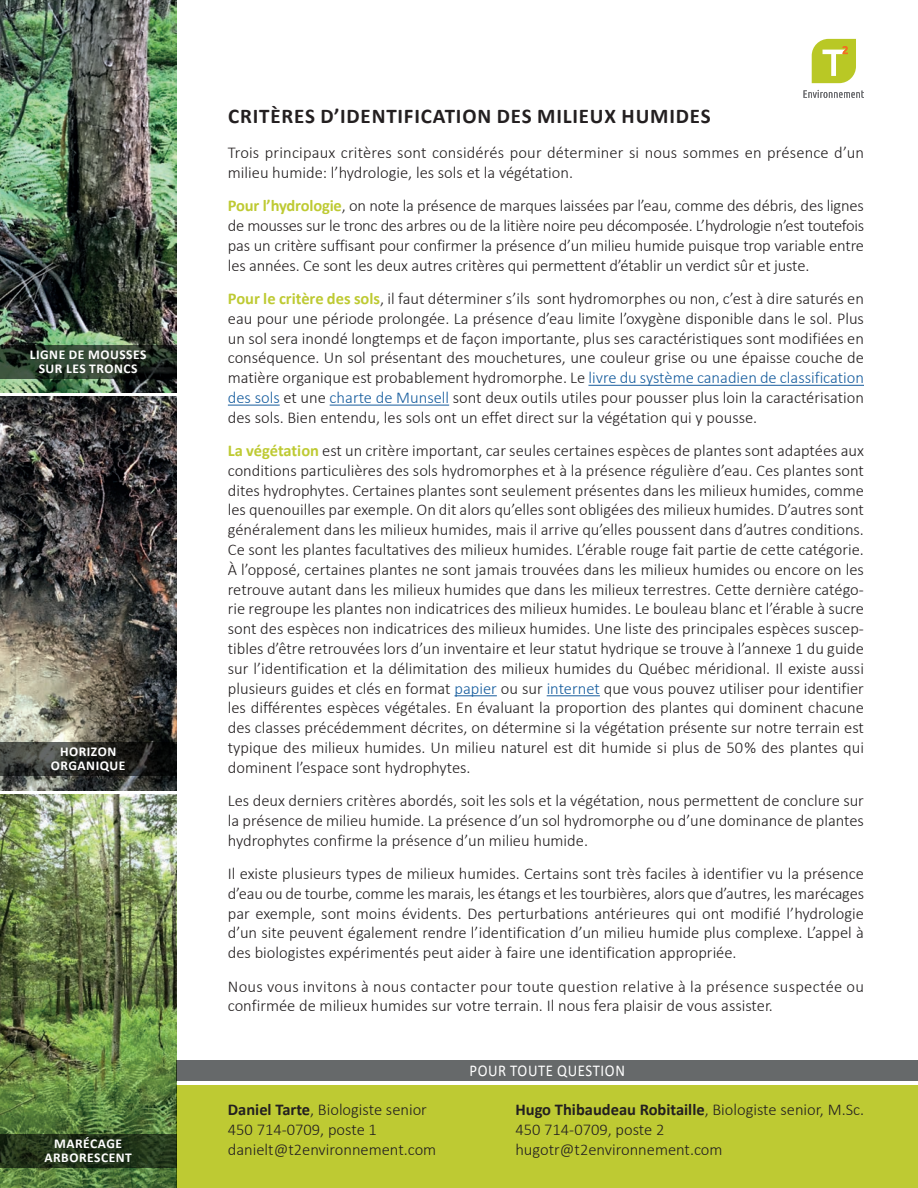
<style>
.page{position:relative;width:918px;height:1188px;background:#fff}
.page>*{position:absolute;margin:0;border:0;box-sizing:border-box;transform-origin:0 0}
.t1{font:700 21px "Calibri";letter-spacing:.04em;color:#231f20}
.t2{font:300 16.5px/19.8px "Calibri";color:#231f20;text-align:justify}
.t3{font:16.5px "Calibri";letter-spacing:.04em;color:#fff;scale:.9 1}
.t4{font:700 13.5px/13.5px "Calibri";letter-spacing:.04em;color:#fff;text-align:center}
.s1{font-weight:700;color:#beca33}
.s2{color:#175d9e}
.s3{font-weight:700}
</style>
<div class="page">
<img style="left:0;top:0;width:176px;height:392px">
<img style="left:0;top:397px;width:176px;height:394px">
<img style="left:0;top:794px;width:176px;height:394px">
<div style="left:176px;top:1061px;width:742px;height:20px;background:#66696a"></div>
<div style="left:176px;top:1086px;width:742px;height:102px;background:#beca33"></div>
<hr style="left:588px;top:385px;width:276px;height:1px;background:#175d9e">
<hr style="left:228px;top:405px;width:52px;height:1px;background:#175d9e">
<hr style="left:330px;top:405px;width:119px;height:1px;background:#175d9e">
<hr style="left:454px;top:695px;width:43px;height:1px;background:#175d9e">
<hr style="left:547px;top:695px;width:53px;height:1px;background:#175d9e">
<svg style="left:804px;top:90px;width:60px;height:8px"></svg>
<svg style="left:812px;top:39px;width:44px;height:44px"></svg>
<svg style="left:0;top:1135px;width:176px;height:33px"></svg>
<svg style="left:0;top:742px;width:176px;height:33px"></svg>
<svg style="left:0;top:346px;width:176px;height:33px"></svg>
<div style="left:22px;top:343px;width:132px;height:38px;background:#231f20;opacity:.75"></div>
<p class="t4" style="left:30px;top:347px;width:118px">LIGNE DE MOUSSES<br>SUR LES TRONCS</p>
<p class="t4" style="left:51px;top:745px;width:76px">HORIZON<br>ORGANIQUE</p>
<p class="t4" style="left:44px;top:1137px;width:89px">MARÉCAGE<br>ARBORESCENT</p>
<p class="t1" style="left:228px;top:103px;width:484px">CRITÈRES D’IDENTIFICATION DES MILIEUX HUMIDES</p>
<p class="t2" style="left:228px;top:143px;width:638px">Trois principaux critères sont considérés pour déterminer si nous sommes en présence d’un milieu humide: l’hydrologie, les sols et la végétation.</p>
<p class="t2" style="left:228px;top:196px;width:638px"><span class="s1">Pour l’hydrologie</span>, on note la présence de marques laissées par l’eau, comme des débris, des lignes de mousses sur le tronc des arbres ou de la litière noire peu décomposée. L’hydrologie n’est toutefois pas un critère suffisant pour confirmer la présence d’un milieu humide puisque trop variable entre les années. Ce sont les deux autres critères qui permettent d’établir un verdict sûr et juste.</p>
<p class="t2" style="left:228px;top:288px;width:638px"><span class="s1">Pour le critère des sols</span>, il faut déterminer s’ils sont hydromorphes ou non, c’est à dire saturés en eau pour une période prolongée. La présence d’eau limite l’oxygène disponible dans le sol. Plus un sol sera inondé longtemps et de façon importante, plus ses caractéristiques sont modifiées en conséquence. Un sol présentant des mouchetures, une couleur grise ou une épaisse couche de matière organique est probablement hydromorphe. Le <span class="s2">livre du système canadien de classification des sols</span> et une <span class="s2">charte de Munsell</span> sont deux outils utiles pour pousser plus loin la caractérisation des sols. Bien entendu, les sols ont un effet direct sur la végétation qui y pousse.</p>
<p class="t2" style="left:228px;top:441px;width:638px"><span class="s1">La végétation</span> est un critère important, car seules certaines espèces de plantes sont adaptées aux conditions particulières des sols hydromorphes et à la présence régulière d’eau. Ces plantes sont dites hydrophytes. Certaines plantes sont seulement présentes dans les milieux humides, comme les quenouilles par exemple. On dit alors qu’elles sont obligées des milieux humides. D’autres sont généralement dans les milieux humides, mais il arrive qu’elles poussent dans d’autres conditions.<br>Ce sont les plantes facultatives des milieux humides. L’érable rouge fait partie de cette catégorie.<br>À l’opposé, certaines plantes ne sont jamais trouvées dans les milieux humides ou encore on les retrouve autant dans les milieux humides que dans les milieux terrestres. Cette dernière catégo&shy;rie regroupe les plantes non indicatrices des milieux humides. Le bouleau blanc et l’érable à sucre sont des espèces non indicatrices des milieux humides. Une liste des principales espèces suscep&shy;tibles d’être retrouvées lors d’un inventaire et leur statut hydrique se trouve à l’annexe 1 du guide sur l’identification et la délimitation des milieux humides du Québec méridional. Il existe aussi plusieurs guides et clés en format <span class="s2">papier</span> ou sur <span class="s2">internet</span> que vous pouvez utiliser pour identifier les différentes espèces végétales. En évaluant la proportion des plantes qui dominent chacune des classes précédemment décrites, on détermine si la végétation présente sur notre terrain est typique des milieux humides. Un milieu naturel est dit humide si plus de 50 % des plantes qui dominent l’espace sont hydrophytes.</p>
<p class="t2" style="left:228px;top:791px;width:638px">Les deux derniers critères abordés, soit les sols et la végétation, nous permettent de conclure sur la présence de milieu humide. La présence d’un sol hydromorphe ou d’une dominance de plantes hydrophytes confirme la présence d’un milieu humide.</p>
<p class="t2" style="left:228px;top:864px;width:638px">Il existe plusieurs types de milieux humides. Certains sont très faciles à identifier vu la présence d’eau ou de tourbe, comme les marais, les étangs et les tourbières, alors que d’autres, les marécages par exemple, sont moins évidents. Des perturbations antérieures qui ont modifié l’hydrologie d’un site peuvent également rendre l’identification d’un milieu humide plus complexe. L’appel à des biologistes expérimentés peut aider à faire une identification appropriée.</p>
<p class="t2" style="left:228px;top:976px;width:638px">Nous vous invitons à nous contacter pour toute question relative à la présence suspectée ou confirmée de milieux humides sur votre terrain. Il nous fera plaisir de vous assister.</p>
<p class="t2" style="left:228px;top:1100px;width:210px;text-align:left"><span class="s3">Daniel Tarte</span>, Biologiste senior<br>450 714-0709, poste 1 danielt@t2environnement.com</p>
<p class="t3" style="left:469px;top:1059px;width:174px">POUR TOUTE QUESTION</p>
<p class="t2" style="left:515px;top:1100px;width:350px;text-align:left"><span class="s3">Hugo Thibaudeau Robitaille</span>, Biologiste senior, M.Sc.<br>450 714-0709, poste 2 hugotr@t2environnement.com</p>
</div>
